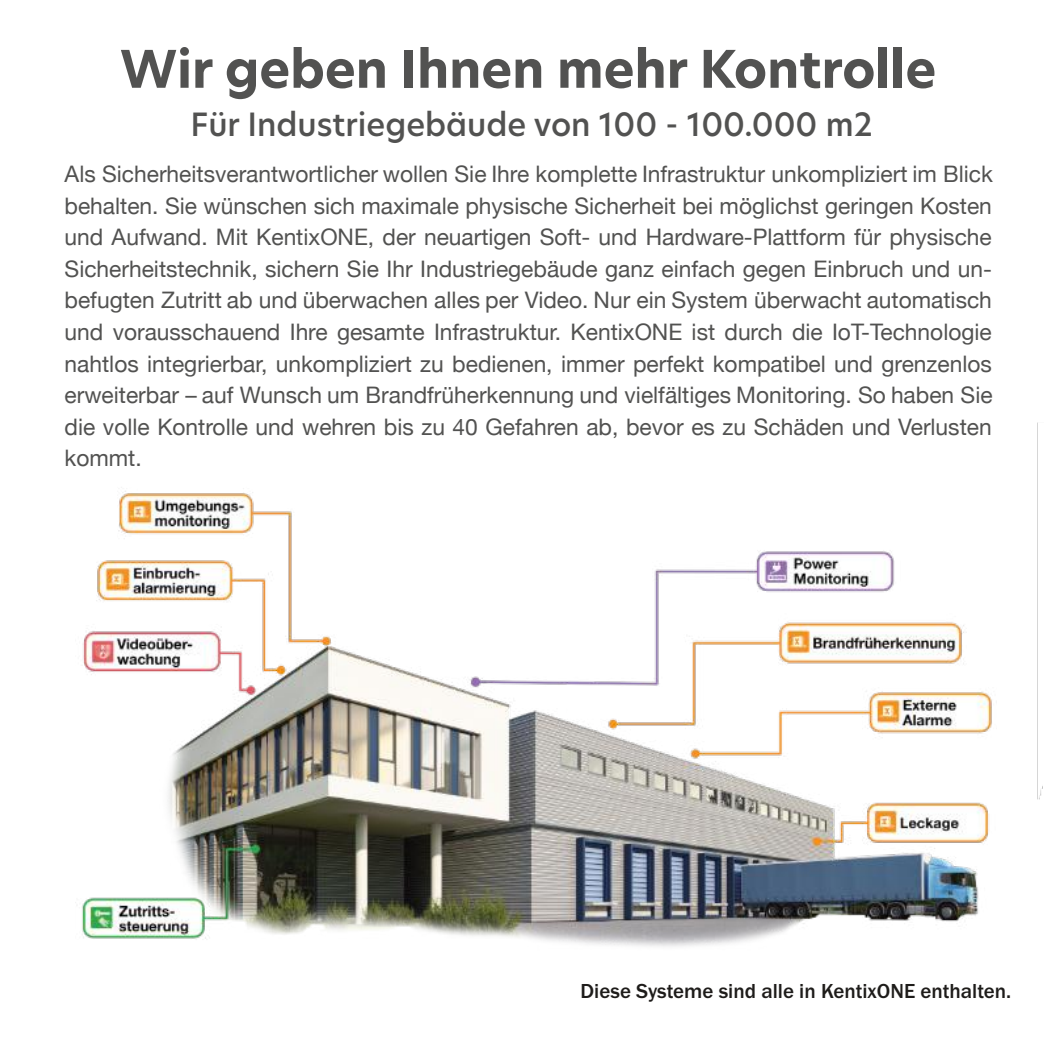
<style>
.page{position:relative;width:1044px;height:1043px;background:#fff}
.page>*{position:absolute;margin:0;border:0;box-sizing:border-box;transform-origin:0 0}
.t1{font:700 50.75px "New Hero";color:#525251}
.t2{font:500 31.5px "New Hero";color:#525251}
.t3{font:22.75px/31.5px "Helvetica Neue";color:#525251;text-align:justify}
.t4{font:500 21px "Franklin Gothic URW";color:#1e1c1a}
</style>
<div class="page">
<img style="left:75px;top:491px;width:917px;height:456px">
<img style="left:1037px;top:422px;width:6px;height:378px">
<h1 class="t1" style="left:120px;top:47px;width:817px">Wir geben Ihnen mehr Kontrolle</h1>
<h2 class="t2" style="left:190px;top:110px;width:683px">Für Industriegebäude von 100 - 100.000 m2</h2>
<p class="t3" style="left:65px;top:158px;width:929px">Als Sicherheitsverantwortlicher wollen Sie Ihre komplette Infrastruktur unkompliziert im Blick behalten. Sie wünschen sich maximale physische Sicherheit bei möglichst geringen Kosten und Aufwand. Mit KentixONE, der neuartigen Soft- und Hardware-Plattform für physische Sicherheitstechnik, sichern Sie Ihr Industriegebäude ganz einfach gegen Einbruch und un&shy;befugten Zutritt ab und überwachen alles per Video. Nur ein System überwacht automatisch und vorausschauend Ihre gesamte Infrastruktur. KentixONE ist durch die IoT-Technologie nahtlos integrierbar, unkompliziert zu bedienen, immer perfekt kompatibel und grenzenlos erweiterbar – auf Wunsch um Brandfrüherkennung und vielfältiges Monitoring. So haben Sie die volle Kontrolle und wehren bis zu 40 Gefahren ab, bevor es zu Schäden und Verlusten kommt.</p>
<p class="t4" style="left:580px;top:984px;width:432px">Diese Systeme sind alle in KentixONE enthalten.</p>
</div>
